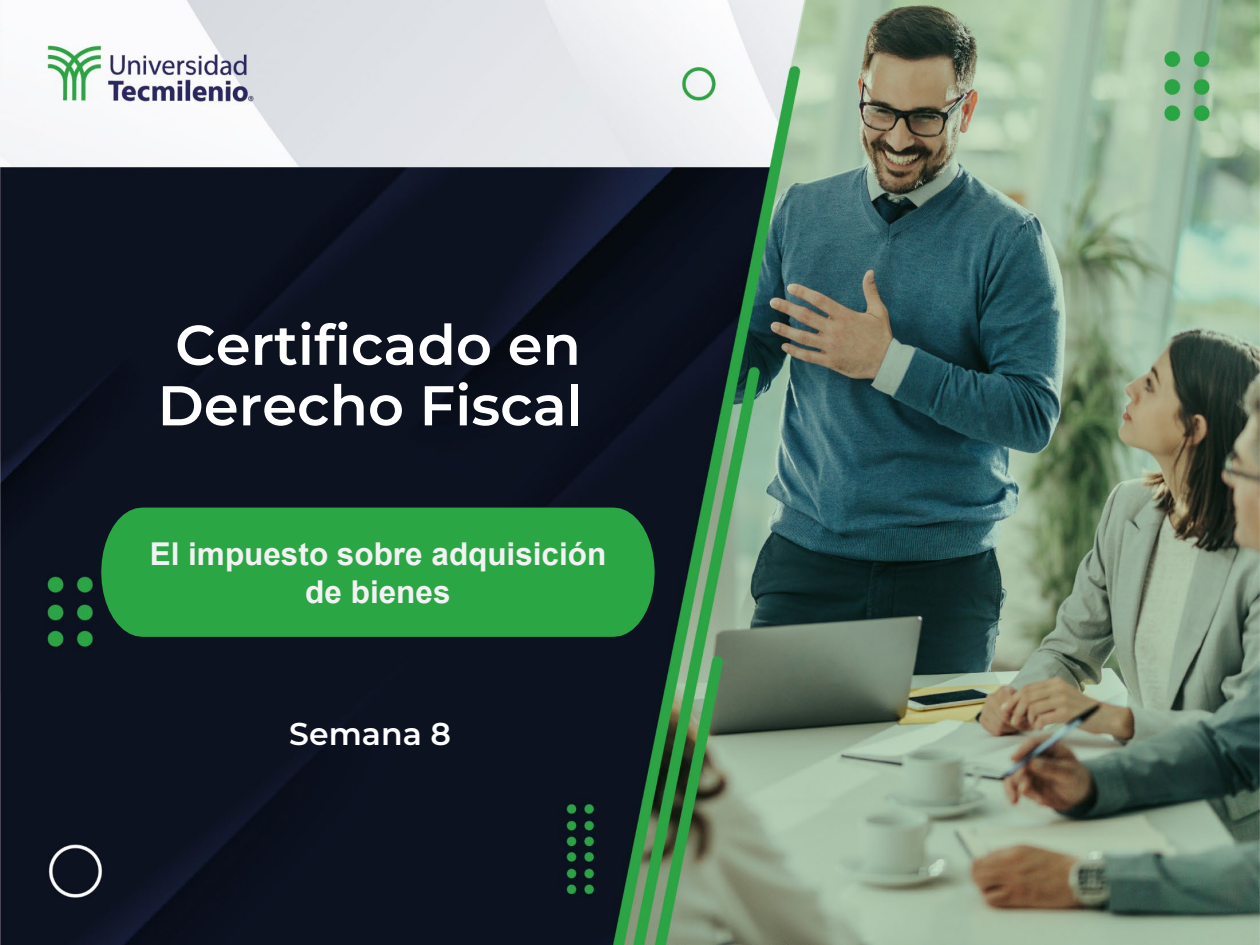
<style>
.page{position:relative;width:1260px;height:945px;background:#fff}
.page>*{position:absolute;margin:0;border:0;box-sizing:border-box;transform-origin:0 0}
.t1{font:600 56px/60.6px "Montserrat";color:#fff;text-align:center}
.t2{font:700 31.5px/37.8px "Arial";color:#f2f2f2;text-align:center}
.t3{font:600 31.5px "Montserrat";color:#fff}
</style>
<div class="page">
<img style="left:0;top:0;width:1260px;height:945px">
<div style="left:101px;top:508px;width:554px;height:129px;background:#2ba645"></div>
<h1 class="t1" style="left:158px;top:312px;width:427px">Certificado en<br>Derecho Fiscal</h1>
<p class="t2" style="left:150px;top:535px;width:458px">El impuesto sobre adquisición de bienes</p>
<h1 class="t3" style="left:289px;top:712px;width:163px">Semana 8</h1>
</div>
